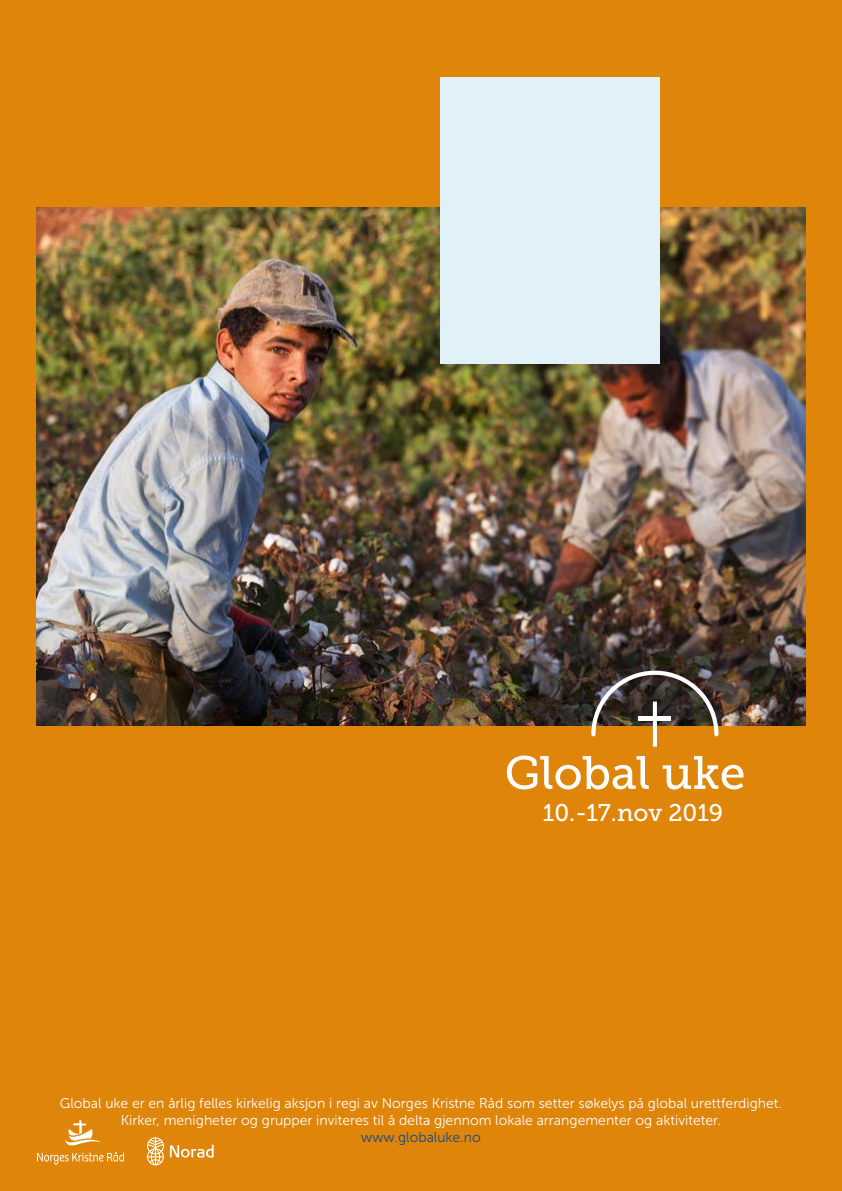
<style>
.page{position:relative;width:842px;height:1191px;background:#de850a}
.page>*{position:absolute;margin:0;border:0;box-sizing:border-box;transform-origin:0 0}
.t1{font:24px "Museo Slab 500";color:#fff}
.t2{font:14px "Museo Sans 300";color:#fff}
.t3{font:14px "Museo Sans 300";color:#134a86}
</style>
<div class="page">
<img style="left:36px;top:208px;width:769px;height:518px">
<div style="left:440px;top:77px;width:220px;height:286px;background:#e0f1f7"></div>
<svg style="left:507px;top:755px;width:142px;height:34px"></svg>
<svg style="left:663px;top:756px;width:80px;height:33px"></svg>
<hr style="left:653px;top:701px;width:4px;height:45px;background:#fff">
<svg style="left:591px;top:670px;width:127px;height:66px"></svg>
<svg style="left:170px;top:1144px;width:44px;height:13px"></svg>
<svg style="left:147px;top:1137px;width:17px;height:28px"></svg>
<svg style="left:37px;top:1120px;width:87px;height:44px"></svg>
<p class="t1" style="left:543px;top:799px;width:182px">10.-17.nov 2019</p>
<p class="t2" style="left:60px;top:1096px;width:724px">Global uke er en årlig felles kirkelig aksjon i regi av Norges Kristne Råd som setter søkelys på global urettferdighet.</p>
<p class="t2" style="left:121px;top:1112px;width:602px">Kirker, menigheter og grupper inviteres til å delta gjennom lokale arrangementer og aktiviteter.</p>
<p class="t3" style="left:361px;top:1129px;width:121px">www.globaluke.no</p>
</div>
